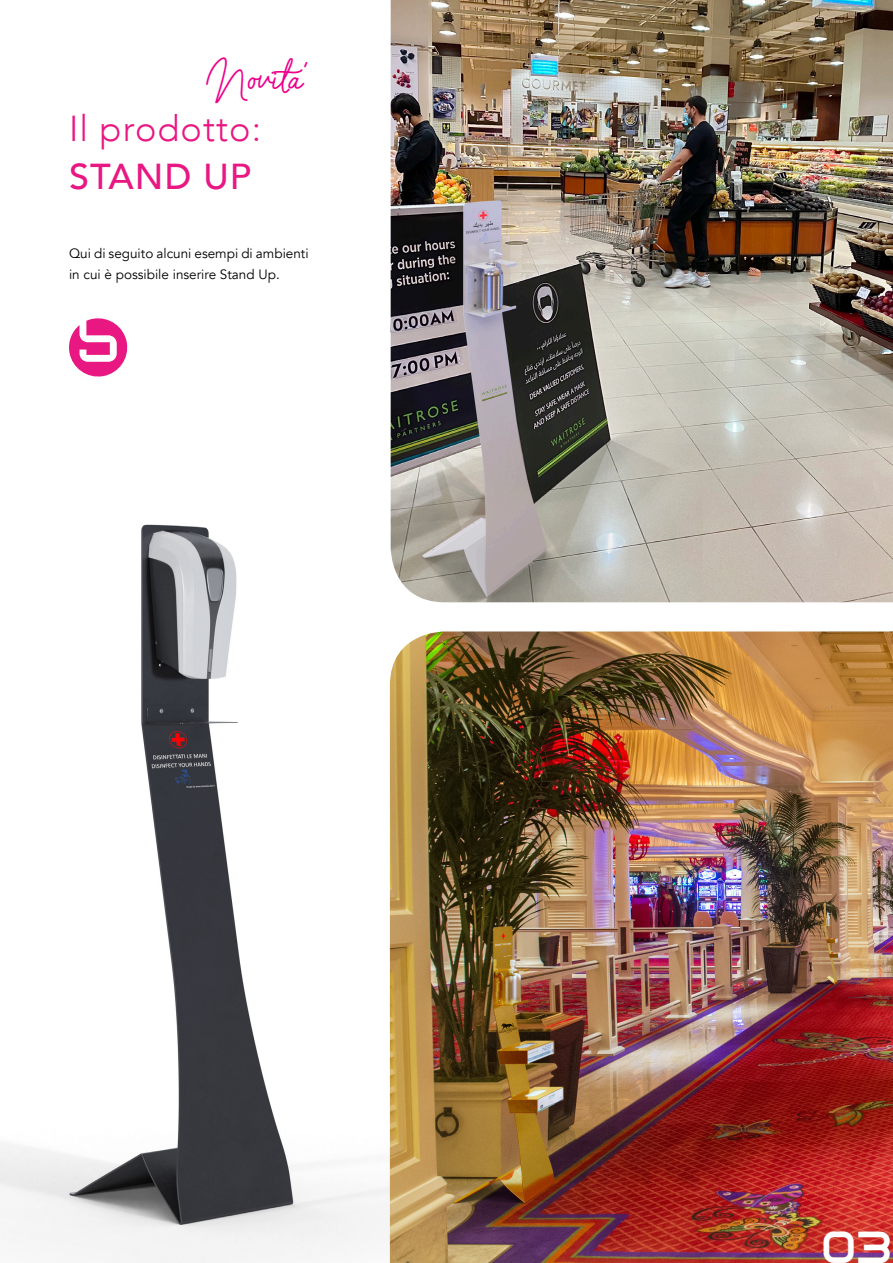
<style>
.page{position:relative;width:893px;height:1263px;background:#fff}
.page>*{position:absolute;margin:0;border:0;box-sizing:border-box;transform-origin:0 0}
.t1{font:45px "Azonix";color:#fff}
.t2{font:300 36px "Avenir";letter-spacing:.03em;color:#e81782}
.t3{font:500 36px "Avenir";letter-spacing:.03em;color:#e81782}
.t4{font:36px "Barcelony";color:#ec008b}
.t5{font:13.5px/21px "Avenir";color:#000}
</style>
<div class="page">
<img style="left:0;top:506px;width:501px;height:757px">
<svg style="left:69px;top:318px;width:59px;height:59px"></svg>
<img style="left:391px;top:0;width:502px;height:602px">
<img style="left:390px;top:631px;width:503px;height:632px">
<p class="t4" style="left:205px;top:55px;width:110px">Novita’</p>
<p class="t2" style="left:69px;top:107px;width:194px">Il prodotto:</p>
<p class="t3" style="left:69px;top:145px;width:184px">STAND UP</p>
<p class="t5" style="left:69px;top:243px;width:241px">Qui di seguito alcuni esempi di ambienti in cui è possibile inserire Stand Up.</p>
<p class="t1" style="left:821px;top:1227px;width:72px">03</p>
</div>
